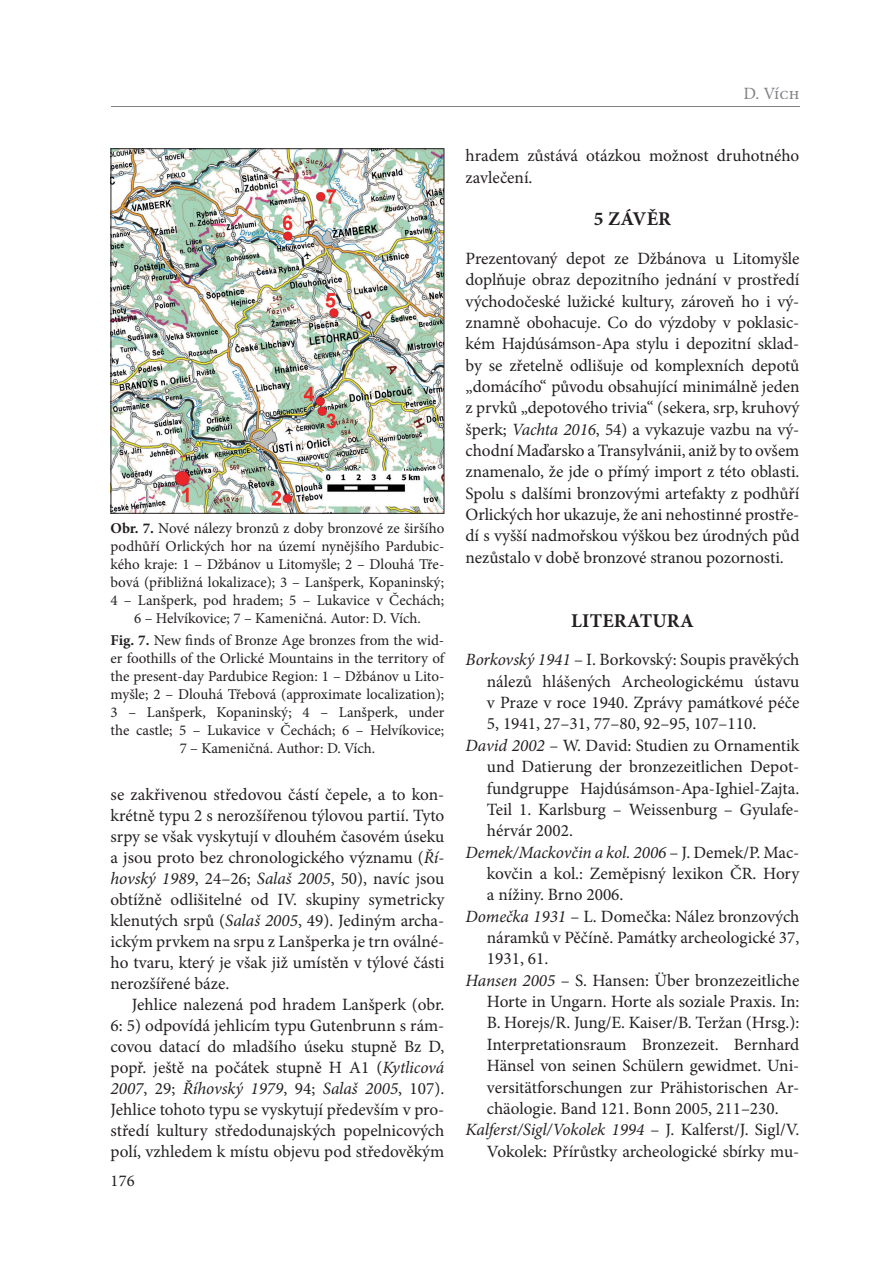
<style>
.page{position:relative;width:893px;height:1263px;background:#fff}
.page>*{position:absolute;margin:0;border:0;box-sizing:border-box;transform-origin:0 0}
.t1{font:700 19.5px "Minion Pro";letter-spacing:.01em;color:#231f20}
.t2{font:17.25px/21px "Minion Pro";color:#231f20;text-align:justify}
.t3{font:italic 17.25px "Minion Pro";letter-spacing:-.005em;color:#231f20}
.t4{font:17.25px "Minion Pro";color:#808285}
.t5{font:16.5px "Minion Pro";color:#231f20}
.t6{font:15px/18px "Minion Pro";color:#231f20;text-align:center}
.s1{font-weight:700}
.s2{font-style:italic}
.s3{font-style:normal}
</style>
<div class="page">
<hr style="left:111px;top:106px;width:688px;height:1px;background:#808285">
<img style="left:113px;top:150px;width:329px;height:362px">
<div style="left:111px;top:148px;width:333px;height:366px;border:1px solid #231f20"></div>
<p class="t4" style="left:744px;top:81px;width:57px">D. Vích</p>
<p class="t6" style="left:111px;top:519px;width:335px"><span class="s1">Obr. 7.</span> Nové nálezy bronzů z doby bronzové ze širšího podhůří Orlických hor na území nynějšího Pardubic&shy;kého kraje: 1 – Džbánov u Litomyšle; 2 – Dlouhá Tře&shy;bová (přibližná lokalizace); 3 – Lanšperk, Kopaninský; 4 – Lanšperk, pod hradem; 5 – Lukavice v Čechách; 6 – Helvíkovice; 7 – Kameničná. Autor: D. Vích.</p>
<p class="t6" style="left:111px;top:632px;width:335px"><span class="s1">Fig. 7.</span> New nds of Bronze Age bronzes from the wid&shy;er foothills of the Orlické Mountains in the territory of the present-day Pardubice Region: 1 – Džbánov u Lito&shy;myšle; 2 – Dlouhá Třebová (approximate localization); 3 – Lanšperk, Kopaninský; 4 – Lanšperk, under the castle; 5 – Lukavice v Čechách; 6 – Helvíkovice; 7 – Kameničná. Author: D. Vích.</p>
<p class="t2" style="left:111px;top:784px;width:335px">se zakřivenou středovou částí čepele, a to kon&shy;krétně typu 2 s nerozšířenou týlovou partií. Tyto srpy se však vyskytují v dlouhém časovém úseku a jsou proto bez chronologického významu (<span class="s2">Ří&shy;hovský 1989</span>, 24–26; <span class="s2">Salaš 2005</span>, 50), navíc jsou obtížně odlišitelné od IV. skupiny symetricky klenutých srpů (<span class="s2">Salaš 2005</span>, 49). Jediným archa&shy;ickým prvkem na srpu z Lanšperka je trn oválné&shy;ho tvaru, který je však již umístěn v týlové části nerozšířené báze.</p>
<p class="t2" style="left:111px;top:994px;width:335px;text-indent:21px">Jehlice nalezená pod hradem Lanšperk (obr.<br>6: 5) odpovídá jehlicím typu Gutenbrunn s rám&shy;covou datací do mladšího úseku stupně Bz D, popř. ještě na počátek stupně H A1 (<span class="s2">Kytlicová 2007</span>, 29; <span class="s2">Říhovský 1979</span>, 94; <span class="s2">Salaš 2005</span>, 107).<br>Jehlice tohoto typu se vyskytují především v pro&shy;středí kultury středodunajských popelnicových polí, vzhledem k místu objevu pod středověkým</p>
<p class="t5" style="left:111px;top:1170px;width:26px">176</p>
<p class="t2" style="left:466px;top:145px;width:335px">hradem zůstává otázkou možnost druhotného zavlečení.</p>
<p class="t1" style="left:594px;top:205px;width:79px">5 ZÁVĚR</p>
<p class="t2" style="left:466px;top:248px;width:336px">Prezentovaný depot ze Džbánova u Litomyšle doplňuje obraz depozitního jednání v prostředí východočeské lužické kultury, zároveň ho i vý&shy;znamně obohacuje. Co do výzdoby v poklasic&shy;kém Hajdúsámson-Apa stylu i depozitní sklad&shy;by se zřetelně odlišuje od komplexních depotů „domácího“ původu obsahující minimálně jeden z prvků „depotového trivia“ (sekera, srp, kruhový šperk; <span class="s2">Vachta 2016</span>, 54) a vykazuje vazbu na vý&shy;chodní Maďarsko a Transylvánii, aniž by to ovšem znamenalo, že jde o přímý import z této oblasti.<br>Spolu s dalšími bronzovými artefakty z podhůří Orlických hor ukazuje, že ani nehostinné prostře&shy;dí s vyšší nadmořskou výškou bez úrodných půd nezůstalo v době bronzové stranou pozornosti.</p>
<p class="t1" style="left:571px;top:607px;width:124px">LITERATURA</p>
<p class="t2" style="left:466px;top:649px;width:335px"><span class="s2">Borkovský 1941</span> – I. Borkovský: Soupis pravěkých</p>
<p class="t2" style="left:487px;top:671px;width:314px">nálezů hlášených Archeologickému ústavu</p>
<p class="t2" style="left:487px;top:692px;width:314px">v Praze v roce 1940. Zprávy památkové péče</p>
<p class="t2" style="left:487px;top:713px;width:271px">5, 1941, 27–31, 77–80, 92–95, 107–110.</p>
<p class="t2" style="left:466px;top:735px;width:336px"><span class="s2">David 2002</span> – W. David: Studien zu Ornamentik</p>
<p class="t2" style="left:487px;top:756px;width:314px">und Datierung der bronzezeitlichen Depot-</p>
<p class="t2" style="left:487px;top:777px;width:314px">fundgruppe Hajdúsámson-Apa-Ighiel-Zajta.</p>
<p class="t2" style="left:487px;top:799px;width:314px">Teil 1. Karlsburg – Weissenburg – Gyulafe-</p>
<p class="t2" style="left:487px;top:820px;width:88px">hérvár 2002.</p>
<p class="t3" style="left:466px;top:840px;width:335px">Demek/Mackovčin a kol. 2006 <span class="s3">– J. Demek/P. Mac-</span></p>
<p class="t2" style="left:487px;top:863px;width:314px">kovčin a kol.: Zeměpisný lexikon ČR. Hory</p>
<p class="t2" style="left:487px;top:884px;width:138px">a nížiny. Brno 2006.</p>
<p class="t2" style="left:466px;top:906px;width:335px"><span class="s2">Domečka 1931</span> – L. Domečka: Nález bronzových</p>
<p class="t2" style="left:487px;top:927px;width:314px">náramků v Pěčíně. Památky archeologické 37,</p>
<p class="t2" style="left:487px;top:948px;width:63px">1931, 61.</p>
<p class="t2" style="left:466px;top:970px;width:335px"><span class="s2">Hansen 2005</span> – S. Hansen: Über bronzezeitliche</p>
<p class="t2" style="left:487px;top:991px;width:314px">Horte in Ungarn. Horte als soziale Praxis. In:</p>
<p class="t2" style="left:487px;top:1012px;width:314px">B. Horejs/R. Jung/E. Kaiser/B. Teržan (Hrsg.):</p>
<p class="t2" style="left:487px;top:1034px;width:314px">Interpretationsraum Bronzezeit. Bernhard</p>
<p class="t2" style="left:487px;top:1055px;width:314px">Hänsel von seinen Schülern gewidmet. Uni-</p>
<p class="t2" style="left:487px;top:1076px;width:314px">versitätforschungen zur Prähistorischen Ar-</p>
<p class="t2" style="left:487px;top:1098px;width:293px">chäologie. Band 121. Bonn 2005, 211–230.</p>
<p class="t3" style="left:466px;top:1118px;width:335px">Kalferst/Sigl/Vokolek 1994 <span class="s3">– J. Kalferst/J. Sigl/V.</span></p>
<p class="t2" style="left:487px;top:1141px;width:314px">Vokolek: Přírůstky archeologické sbírky mu-</p>
</div>
